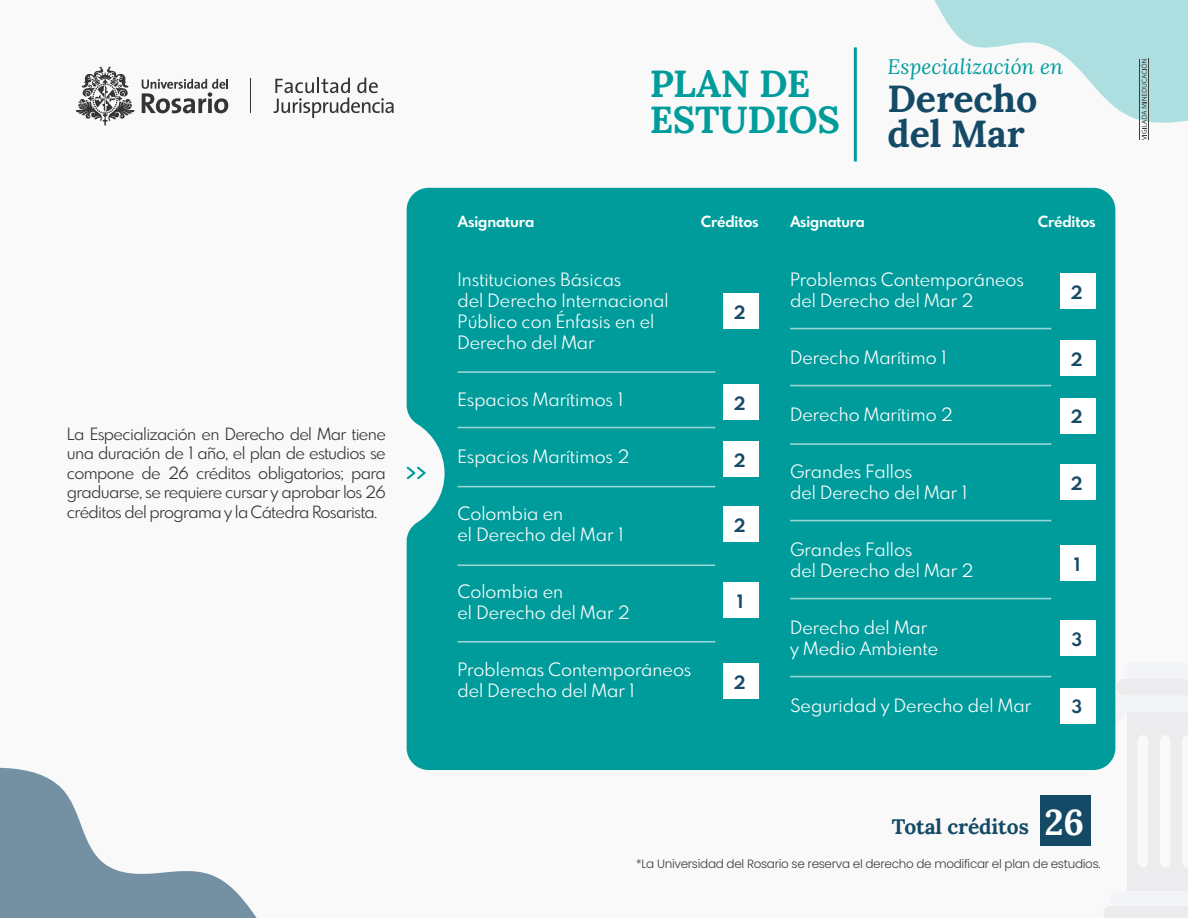
<style>
.page{position:relative;width:1188px;height:918px;background:#f5f5f5}
.page>*{position:absolute;margin:0;border:0;box-sizing:border-box;transform-origin:0 0}
.t1{font:37.65px/35.4px "Lora";letter-spacing:-.01em;color:#009c9c}
.t2{font:37.65px/35.4px "Lora";letter-spacing:-.005em;color:#154a66}
.t3{font:italic 21px "Lora";color:#009c9c}
.t4{font:21px "Lora";letter-spacing:-.005em;color:#154a66}
.t5{font:18px/21px "Spartan MB";color:#fff}
.t6{font:700 18px "Spartan MB";color:#184966}
.t7{font:16.5px/19.5px "Spartan MB";letter-spacing:-.04em;color:#343434;text-align:justify}
.t8{font:700 15px "Spartan MB";letter-spacing:-.01em;color:#fff}
.t9{font:300 12px "Poppins";letter-spacing:-.025em;color:#3c3c3b}
.s1{font-size:36px;color:#fff}
</style>
<div class="page">
<svg style="left:934px;top:0;width:254px;height:140px;fill:#addfe0"></svg>
<svg style="left:0;top:767px;width:257px;height:151px"></svg>
<div style="left:1128px;top:712px;width:60px;height:179px;background:#ececee"></div>
<svg style="left:1138px;top:735px;width:50px;height:133px"></svg>
<svg style="left:1115px;top:663px;width:1px;height:61px"></svg>
<div style="left:407px;top:188px;width:708px;height:582px;background:#009c9c"></div>
<hr style="left:854px;top:47px;width:3px;height:115px;background:#009c9c">
<div style="left:1040px;top:796px;width:51px;height:50px;background:#154a66"></div>
<div style="left:723px;top:384px;width:36px;height:36px;background:#fff"></div>
<div style="left:723px;top:441px;width:36px;height:36px;background:#fff"></div>
<div style="left:723px;top:293px;width:36px;height:36px;background:#fff"></div>
<div style="left:723px;top:506px;width:36px;height:35px;background:#fff"></div>
<div style="left:723px;top:663px;width:36px;height:36px;background:#fff"></div>
<div style="left:723px;top:583px;width:36px;height:35px;background:#fff"></div>
<hr style="left:457px;top:371px;width:258px;height:2px;background:#fff">
<hr style="left:457px;top:427px;width:258px;height:1px;background:#fff">
<hr style="left:457px;top:486px;width:258px;height:1px;background:#fff">
<hr style="left:457px;top:564px;width:258px;height:2px;background:#fff">
<hr style="left:457px;top:641px;width:258px;height:2px;background:#fff">
<div style="left:1060px;top:273px;width:36px;height:36px;background:#fff"></div>
<div style="left:1060px;top:398px;width:36px;height:35px;background:#fff"></div>
<div style="left:1060px;top:341px;width:36px;height:35px;background:#fff"></div>
<div style="left:1060px;top:465px;width:36px;height:35px;background:#fff"></div>
<div style="left:1060px;top:545px;width:36px;height:36px;background:#fff"></div>
<div style="left:1060px;top:620px;width:36px;height:36px;background:#fff"></div>
<div style="left:1060px;top:688px;width:36px;height:35px;background:#fff"></div>
<hr style="left:790px;top:443px;width:261px;height:2px;background:#fff">
<hr style="left:790px;top:328px;width:261px;height:1px;background:#fff">
<hr style="left:790px;top:520px;width:261px;height:1px;background:#fff">
<hr style="left:790px;top:598px;width:261px;height:1px;background:#fff">
<hr style="left:790px;top:676px;width:261px;height:1px;background:#fff">
<hr style="left:790px;top:385px;width:261px;height:1px;background:#fff">
<svg style="left:274px;top:78px;width:120px;height:40px"></svg>
<hr style="left:250px;top:79px;width:1px;height:34px;background:#343434">
<svg style="left:76px;top:66px;width:59px;height:59px"></svg>
<svg style="left:142px;top:79px;width:86px;height:34px"></svg>
<hr style="left:1148px;top:59px;width:1px;height:81px;background:#3c3c3b">
<svg style="left:1140px;top:59px;width:7px;height:81px"></svg>
<p class="t7" style="left:67px;top:423px;width:321px">La Especialización en Derecho del Mar tiene una duración de 1 año, el plan de estudios se compone de 26 créditos obligatorios; para graduarse, se requiere cursar y aprobar los 26 créditos del programa y la Cátedra Rosarista.</p>
<h1 class="t1" style="left:650px;top:64px;width:191px">PLAN DE<br>ESTUDIOS</h1>
<p class="t3" style="left:888px;top:52px;width:177px">Especialización en</p>
<h1 class="t2" style="left:888px;top:78px;width:151px">Derecho del Mar</h1>
<p class="t8" style="left:458px;top:211px;width:78px">Asignatura</p>
<p class="t8" style="left:701px;top:211px;width:60px">Créditos</p>
<p class="t8" style="left:790px;top:211px;width:76px">Asignatura</p>
<p class="t8" style="left:1038px;top:211px;width:60px">Créditos</p>
<p class="t5" style="left:457px;top:269px;width:213px">Instituciones Básicas<br>del Derecho Internacional<br>Público con Énfasis en el<br>Derecho del Mar</p>
<p class="t5" style="left:457px;top:389px;width:167px">Espacios Marítimos 1</p>
<p class="t5" style="left:457px;top:446px;width:174px">Espacios Marítimos 2</p>
<p class="t5" style="left:457px;top:503px;width:167px">Colombia en<br>el Derecho del Mar 1</p>
<p class="t5" style="left:457px;top:581px;width:174px">Colombia en<br>el Derecho del Mar 2</p>
<p class="t5" style="left:457px;top:659px;width:235px">Problemas Contemporáneos del Derecho del Mar 1</p>
<p class="t6" style="left:734px;top:300px;width:14px">2</p>
<p class="t6" style="left:734px;top:391px;width:14px">2</p>
<p class="t6" style="left:734px;top:447px;width:14px">2</p>
<p class="t6" style="left:734px;top:512px;width:14px">2</p>
<p class="t6" style="left:736px;top:589px;width:8px">1</p>
<p class="t6" style="left:734px;top:670px;width:14px">2</p>
<p class="t5" style="left:790px;top:269px;width:235px">Problemas Contemporáneos del Derecho del Mar 2</p>
<p class="t5" style="left:790px;top:347px;width:158px">Derecho Marítimo 1</p>
<p class="t5" style="left:790px;top:404px;width:164px">Derecho Marítimo 2</p>
<p class="t5" style="left:790px;top:461px;width:179px">Grandes Fallos<br>del Derecho del Mar 1</p>
<p class="t5" style="left:790px;top:539px;width:185px">Grandes Fallos<br>del Derecho del Mar 2</p>
<p class="t5" style="left:790px;top:617px;width:150px">Derecho del Mar y Medio Ambiente</p>
<p class="t5" style="left:790px;top:695px;width:242px">Seguridad y Derecho del Mar</p>
<p class="t6" style="left:1071px;top:280px;width:14px">2</p>
<p class="t6" style="left:1071px;top:347px;width:14px">2</p>
<p class="t6" style="left:1071px;top:404px;width:14px">2</p>
<p class="t6" style="left:1071px;top:471px;width:14px">2</p>
<p class="t6" style="left:1073px;top:552px;width:8px">1</p>
<p class="t6" style="left:1071px;top:627px;width:12px">3</p>
<p class="t6" style="left:1071px;top:694px;width:12px">3</p>
<p class="t4" style="left:892px;top:810px;width:194px">Total créditos <span class="s1">26</span></p>
<p class="t9" style="left:636px;top:856px;width:466px">*La Universidad del Rosario se reserva el derecho de modificar el plan de estudios.</p>
</div>
